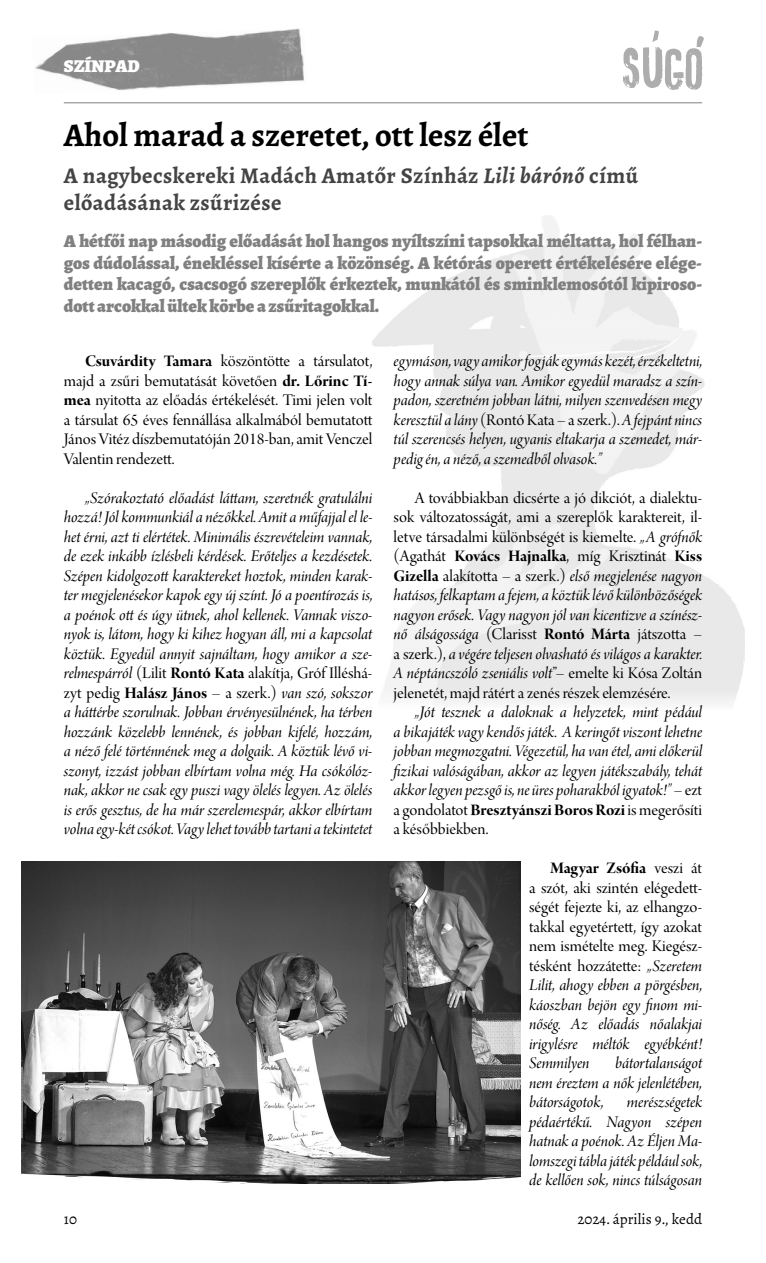
<style>
.page{position:relative;width:766px;height:1263px;background:#fff}
.page>*{position:absolute;margin:0;border:0;box-sizing:border-box;transform-origin:0 0}
.t1{font:700 33px "Alegreya";color:#000}
.t2{font:700 22.5px/27px "Alegreya";letter-spacing:.02em;color:#444}
.t3{font:900 18px/21.6px "Alegreya";color:#808080;text-align:justify}
.t4{font:900 18px "Alegreya";color:#fff}
.t5{font:17.25px/19.5px "Arno Pro Italic Display";color:#000;text-align:justify}
.t6{font:17.25px/19.5px "Arno Pro Display";color:#000;text-align:justify}
.t7{font:17.25px "Arno Pro Bold Display";letter-spacing:-.005em;color:#000}
.t8{font:15px "Alegreya";color:#000}
.s1{font-style:italic}
.s2{font-family:"Arno Pro Bold Display"}
.s3{font-family:"Arno Pro Italic Display"}
.s4{font-family:"Arno Pro Display"}
</style>
<div class="page">
<svg style="left:623px;top:31px;width:81px;height:59px"></svg>
<img style="left:35px;top:28px;width:269px;height:62px">
<hr style="left:64px;top:102px;width:638px;height:1px;background:#808080">
<img style="left:21px;top:862px;width:499px;height:310px">
<img style="left:21px;top:1172px;width:500px;height:12px">
<p class="t4" style="left:64px;top:59px;width:77px">SZÍNPAD</p>
<h1 class="t1" style="left:64px;top:121px;width:466px">Ahol marad a szeretet, ott lesz élet</h1>
<h2 class="t2" style="left:64px;top:164px;width:575px">A nagybecskereki Madách Amatőr Színház <span class="s1">Lili bárónő</span> című előadásának zsűrizése</h2>
<p class="t3" style="left:64px;top:232px;width:639px">A hétfői nap másodig előadását hol hangos nyíltszíni tapsokkal méltatta, hol félhan&shy;gos dúdolással, énekléssel kísérte a közönség. A kétórás operett értékelésére elége&shy;detten kacagó, csacsogó szereplők érkeztek, munkától és sminklemosótól kipiroso&shy;dott arcokkal ültek körbe a zsűritagokkal.</p>
<p class="t6" style="left:64px;top:353px;width:310px;text-indent:21px"><span class="s2">Csuvárdity Tamara</span> köszöntötte a társulatot, majd a zsűri bemutatását követően <span class="s2">dr. Lőrinc Tí&shy;mea</span> nyitotta az előadás értékelését. Timi jelen volt a társulat 65 éves fennállása alkalmából bemutatott János Vitéz díszbemutatóján 2018-ban, amit Venczel Valentin rendezett.</p>
<p class="t5" style="left:64px;top:489px;width:310px;text-indent:21px">„Szórakoztató előadást láttam, szeretnék gratulálni hozzá! Jól kommunkiál a nézőkkel. Amit a műfajjal el le&shy;het érni, azt ti elértétek. Minimális észrevételeim vannak, de ezek inkább ízlésbeli kérdések. Erőteljes a kezdésetek.<br>Szépen kidolgozott karaktereket hoztok, minden karak&shy;ter megjelenésekor kapok egy új színt. Jó a poentírozás is, a poénok ott és úgy ütnek, ahol kellenek. Vannak viszo&shy;nyok is, látom, hogy ki kihez hogyan áll, mi a kapcsolat köztük. Egyedül annyit sajnáltam, hogy amikor a sze-</p>
<p class="t6" style="left:64px;top:665px;width:310px"><span class="s3">relmespárról</span> (Lilit <span class="s2">Rontó Kata</span> alakítja, Gróf Illéshá&shy;zyt pedig <span class="s2">Halász János</span> – a szerk.) <span class="s3">van szó, sokszor</span></p>
<p class="t5" style="left:64px;top:704px;width:310px">a háttérbe szorulnak. Jobban érvényesülnének, ha térben hozzánk közelebb lennének, és jobban kifelé, hozzám, a néző felé történnének meg a dolgaik. A köztük lévő vi&shy;szonyt, izzást jobban elbírtam volna még. Ha csókólóz&shy;nak, akkor ne csak egy puszi vagy ölelés legyen. Az ölelés is erős gesztus, de ha már szerelemespár, akkor elbírtam volna egy-két csókot. Vagy lehet tovább tartani a tekintetet</p>
<p class="t5" style="left:393px;top:353px;width:310px">egymáson, vagy amikor fogják egymás kezét, érzékeltetni, hogy annak súlya van. Amikor egyedül maradsz a szín&shy;padon, szeretném jobban látni, milyen szenvedésen megy keresztül a lány <span class="s4">(Rontó Kata – a szerk.).</span> A fejpánt nincs túl szerencsés helyen, ugyanis eltakarja a szemedet, már&shy;pedig én, a néző, a szemedből olvasok.”</p>
<p class="t6" style="left:393px;top:489px;width:310px;text-indent:21px">A továbbiakban dicsérte a jó dikciót, a dialektu&shy;sok változatosságát, ami a szereplők karaktereit, il&shy;letve társadalmi különbségét is kiemelte. <span class="s3">„A grófnők </span>(Agathát <span class="s2">Kovács Hajnalka</span>, míg Krisztinát <span class="s2">Kiss</span></p>
<p class="t5" style="left:393px;top:567px;width:310px"><span class="s2">Gizella</span> <span class="s4">alakította – a szerk.)</span> első megjelenése nagyon hatásos, felkaptam a fejem, a köztük lévő különbözőségek nagyon erősek. Vagy nagyon jól van kicentizve a színész-</p>
<p class="t6" style="left:393px;top:626px;width:310px"><span class="s3">nő álságossága</span> (Clarisst <span class="s2">Rontó Márta</span> játszotta –</p>
<p class="t5" style="left:393px;top:645px;width:310px"><span class="s4">a szerk.),</span> a végére teljesen olvasható és világos a karakter.<br>A néptáncszóló zseniális volt<span class="s4">”– emelte ki Kósa Zoltán</span></p>
<p class="t6" style="left:393px;top:684px;width:278px">jelenetét, majd rátért a zenés részek elemzésére.</p>
<p class="t5" style="left:393px;top:704px;width:310px;text-indent:21px">„Jót tesznek a daloknak a helyzetek, mint pédául a bikajáték vagy kendős játék. A keringőt viszont lehetne jobban megmozgatni. Végezetül, ha van étel, ami előkerül fizikai valóságában, akkor az legyen játékszabály, tehát akkor legyen pezsgő is, ne üres poharakból igyatok!” <span class="s4">– ezt</span></p>
<p class="t6" style="left:393px;top:801px;width:310px">a gondolatot <span class="s2">Bresztyánszi Boros Rozi</span> is megerősíti a későbbiekben.</p>
<p class="t7" style="left:550px;top:861px;width:153px">Magyar Zsófia <span class="s4">veszi át</span></p>
<p class="t6" style="left:529px;top:879px;width:174px">a szót, aki szintén elégedett&shy;ségét fejezte ki, az elhangzo&shy;takkal egyetértett, így azokat nem ismételte meg. Kiegész&shy;tésként hozzátette: <span class="s3">„Szeretem</span></p>
<p class="t5" style="left:529px;top:977px;width:174px">Lilit, ahogy ebben a pörgésben, káoszban bejön egy finom mi&shy;nőség. Az előadás nőalakjai irigylésre méltók egyébként!<br>Semmilyen</p>
<p class="t5" style="left:529px;top:1055px;width:174px;text-indent:86px">bátortalanságot nem éreztem a nők jelenlétében, bátorságotok,</p>
<p class="t5" style="left:529px;top:1094px;width:175px;text-indent:98px">merészségetek pédaértékű. Nagyon szépen hatnak a poénok. Az Éljen Ma&shy;lomszegi tábla játék például sok, de kellően sok, nincs túlságosan</p>
<p class="t8" style="left:64px;top:1212px;width:15px">10</p>
<p class="t8" style="left:577px;top:1212px;width:126px">2024. április 9., kedd</p>
</div>
